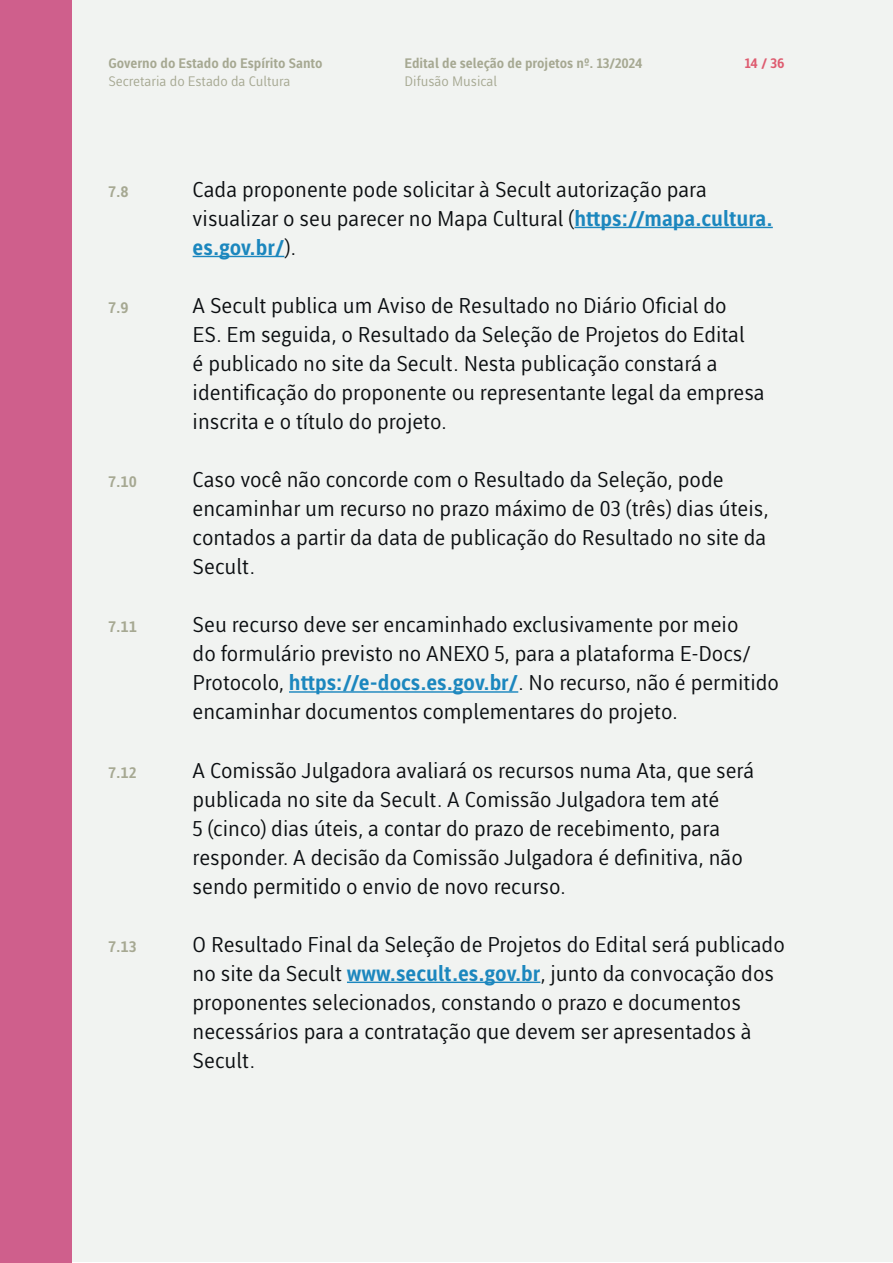
<style>
.page{position:relative;width:893px;height:1263px;background:#fff}
.page>*{position:absolute;margin:0;border:0;box-sizing:border-box;transform-origin:0 0}
.t1{font:21px/29px "Ufes Sans VF Roman";color:#0b0e11}
.t2{font:15px "Ufes Sans VF Roman";color:#a6a892}
.t3{font:13.5px/18px "Ufes Sans VF Roman";color:#a6a892}
.t4{font:13.5px "Ufes Sans VF Roman";color:#de5c70}
.s1{color:#1c87be}
</style>
<div class="page">
<div style="left:1px;top:1px;width:891px;height:1261px;background:#f1f3f1"></div>
<div style="left:0;top:0;width:72px;height:1263px;background:#cf5f8c"></div>
<hr style="left:574px;top:227px;width:199px;height:1px;background:#1c87be">
<hr style="left:193px;top:256px;width:91px;height:1px;background:#1c87be">
<hr style="left:289px;top:691px;width:229px;height:2px;background:#1c87be">
<hr style="left:347px;top:981px;width:193px;height:2px;background:#1c87be">
<p class="t3" style="left:108px;top:54px;width:216px">Governo do Estado do Espírito Santo<br>Secretaria do Estado da Cultura</p>
<p class="t3" style="left:405px;top:54px;width:239px">Edital de seleção de projetos nº. 13/2024<br>Difusão Musical</p>
<p class="t4" style="left:745px;top:55px;width:41px">14 / 36</p>
<p class="t2" style="left:108px;top:182px;width:22px">7.8</p>
<p class="t1" style="left:193px;top:175px;width:582px">Cada proponente pode solicitar à Secult autorização para visualizar o seu parecer no Mapa Cultural (<span class="s1">https://mapa.cultura. es.gov.br/</span>).</p>
<p class="t2" style="left:108px;top:298px;width:22px">7.9</p>
<p class="t1" style="left:193px;top:291px;width:574px">A Secult publica um Aviso de Resultado no Diário Oficial do<br>ES. Em seguida, o Resultado da Seleção de Projetos do Edital<br>é publicado no site da Secult. Nesta publicação constará a identificação do proponente ou representante legal da empresa inscrita e o título do projeto.</p>
<p class="t2" style="left:108px;top:472px;width:30px">7.10</p>
<p class="t1" style="left:193px;top:465px;width:578px">Caso você não concorde com o Resultado da Seleção, pode encaminhar um recurso no prazo máximo de 03 (três) dias úteis, contados a partir da data de publicação do Resultado no site da Secult.</p>
<p class="t2" style="left:108px;top:618px;width:30px">7.11</p>
<p class="t1" style="left:193px;top:610px;width:588px">Seu recurso deve ser encaminhado exclusivamente por meio<br>do formulário previsto no ANEXO 5, para a plataforma E-Docs/ Protocolo, <span class="s1">https://e-docs.es.gov.br/</span>. No recurso, não é permitido encaminhar documentos complementares do projeto.</p>
<p class="t2" style="left:108px;top:763px;width:30px">7.12</p>
<p class="t1" style="left:193px;top:755px;width:563px">A Comissão Julgadora avaliará os recursos numa Ata, que será publicada no site da Secult. A Comissão Julgadora tem até<br>5 (cinco) dias úteis, a contar do prazo de recebimento, para responder. A decisão da Comissão Julgadora é definitiva, não sendo permitido o envio de novo recurso.</p>
<p class="t2" style="left:108px;top:937px;width:30px">7.13</p>
<p class="t1" style="left:193px;top:929px;width:594px">O Resultado Final da Seleção de Projetos do Edital será publicado no site da Secult <span class="s1">www.secult.es.gov.br</span>, junto da convocação dos proponentes selecionados, constando o prazo e documentos necessários para a contratação que devem ser apresentados à Secult.</p>
</div>
